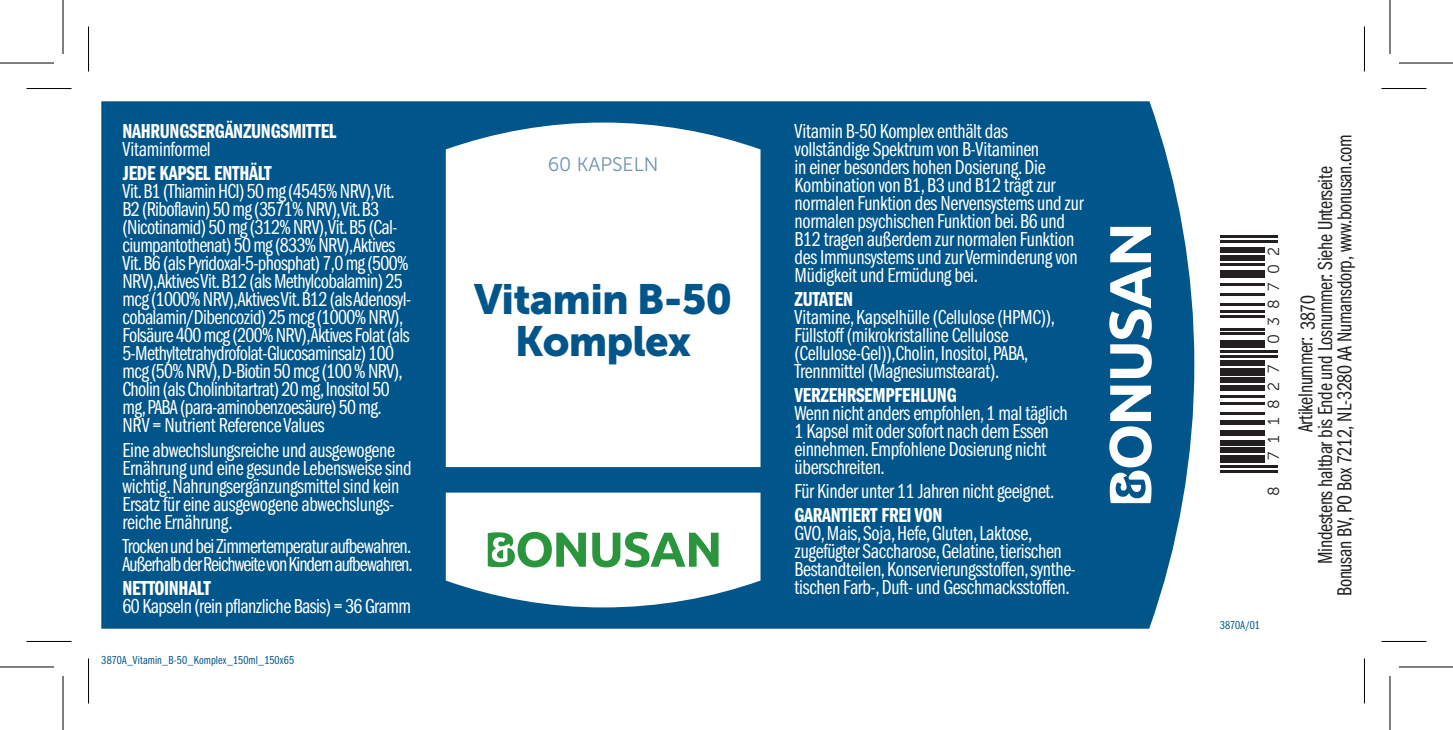
<style>
.page{position:relative;width:1453px;height:730px;background:#fff}
.page>*{position:absolute;margin:0;border:0;box-sizing:border-box;transform-origin:0 0}
.t1{font:42px/42px "Museo Sans 900";letter-spacing:-.02em;color:#00568a;text-align:center}
.t2{font:21px/18px "Franklin Gothic Book Cmpr";letter-spacing:-.015em;color:#fff}
.t3{font:21px/19.5px "Franklin Gothic Book Cmpr";letter-spacing:-.015em;color:#231f20;text-align:center}
.t4{font:21px "Franklin Gothic Demi Cmpr";letter-spacing:-.015em;color:#fff}
.t5{font:21px/18px "Franklin Gothic Book Cmpr";letter-spacing:-.045em;color:#fff}
.t6{font:19.5px "Museo Sans 300";color:#6e94ab}
.t7{font:15.9px "Museo Sans 300";letter-spacing:.525em;color:#231f20}
.t8{font:12px "Franklin Gothic Book Cmpr";letter-spacing:.01em;color:#00568a}
.s1{color:#fff}
</style>
<div class="page">
<div style="left:101px;top:101px;width:1093px;height:528px;background:#00568a"></div>
<svg style="left:446px;top:123px;width:314px;height:344px"></svg>
<svg style="left:446px;top:492px;width:314px;height:115px"></svg>
<svg style="left:1109px;top:227px;width:43px;height:151px"></svg>
<svg style="left:1109px;top:386px;width:43px;height:117px"></svg>
<hr style="left:1220px;top:470px;width:57px;height:2px;background:#231f20">
<hr style="left:1220px;top:465px;width:57px;height:2px;background:#231f20">
<div style="left:1220px;top:455px;width:44px;height:8px;background:#231f20"></div>
<div style="left:1220px;top:447px;width:44px;height:6px;background:#231f20"></div>
<div style="left:1220px;top:440px;width:44px;height:5px;background:#231f20"></div>
<div style="left:1220px;top:430px;width:44px;height:5px;background:#231f20"></div>
<div style="left:1220px;top:420px;width:44px;height:5px;background:#231f20"></div>
<hr style="left:1220px;top:413px;width:44px;height:2px;background:#231f20">
<hr style="left:1220px;top:403px;width:44px;height:2px;background:#231f20">
<hr style="left:1220px;top:395px;width:44px;height:2px;background:#231f20">
<div style="left:1220px;top:385px;width:44px;height:5px;background:#231f20"></div>
<div style="left:1220px;top:378px;width:44px;height:5px;background:#231f20"></div>
<div style="left:1220px;top:368px;width:44px;height:7px;background:#231f20"></div>
<div style="left:1220px;top:360px;width:44px;height:5px;background:#231f20"></div>
<hr style="left:1220px;top:355px;width:57px;height:3px;background:#231f20">
<hr style="left:1220px;top:350px;width:57px;height:3px;background:#231f20">
<div style="left:1220px;top:340px;width:44px;height:8px;background:#231f20"></div>
<hr style="left:1220px;top:333px;width:44px;height:2px;background:#231f20">
<hr style="left:1220px;top:328px;width:44px;height:2px;background:#231f20">
<hr style="left:1220px;top:315px;width:44px;height:3px;background:#231f20">
<hr style="left:1220px;top:310px;width:44px;height:3px;background:#231f20">
<hr style="left:1220px;top:303px;width:44px;height:2px;background:#231f20">
<hr style="left:1220px;top:293px;width:44px;height:2px;background:#231f20">
<hr style="left:1220px;top:283px;width:44px;height:2px;background:#231f20">
<div style="left:1220px;top:270px;width:44px;height:8px;background:#231f20"></div>
<hr style="left:1220px;top:263px;width:44px;height:2px;background:#231f20">
<div style="left:1220px;top:255px;width:44px;height:5px;background:#231f20"></div>
<div style="left:1220px;top:248px;width:44px;height:5px;background:#231f20"></div>
<hr style="left:1220px;top:240px;width:57px;height:3px;background:#231f20">
<hr style="left:1220px;top:235px;width:57px;height:3px;background:#231f20">
<hr style="left:27px;top:88px;width:45px;height:1px;background:#000">
<hr style="left:1381px;top:88px;width:45px;height:1px;background:#000">
<hr style="left:27px;top:641px;width:45px;height:1px;background:#000">
<hr style="left:1381px;top:641px;width:45px;height:1px;background:#000">
<hr style="left:88px;top:27px;width:1px;height:45px;background:#000">
<hr style="left:88px;top:658px;width:1px;height:45px;background:#000">
<hr style="left:1364px;top:27px;width:1px;height:45px;background:#000">
<hr style="left:1364px;top:658px;width:1px;height:45px;background:#000">
<svg style="left:0;top:667px;width:54px;height:1px"></svg>
<svg style="left:1399px;top:667px;width:54px;height:1px"></svg>
<hr style="left:0;top:62px;width:54px;height:2px;background:#000">
<hr style="left:1399px;top:62px;width:54px;height:2px;background:#000">
<hr style="left:0;top:666px;width:54px;height:1px;background:#000">
<hr style="left:1399px;top:666px;width:54px;height:1px;background:#000">
<hr style="left:62px;top:0;width:2px;height:54px;background:#000">
<hr style="left:62px;top:676px;width:2px;height:54px;background:#000">
<hr style="left:1389px;top:0;width:1px;height:54px;background:#000">
<hr style="left:1389px;top:676px;width:1px;height:54px;background:#000">
<p class="t4" style="left:123px;top:120px;width:215px">NAHRUNGSERGÄNZUNGSMITTEL</p>
<p class="t2" style="left:123px;top:141px;width:90px">Vitaminformel</p>
<p class="t4" style="left:123px;top:162px;width:151px">JEDE KAPSEL ENTHÄLT</p>
<p class="t2" style="left:123px;top:183px;width:290px">Vit.B1 (Thiamin HCI) 50 mg (4545% NRV),Vit.<br>B2 (Riboflavin) 50 mg (3571% NRV),Vit. B3 (Nicotinamid) 50 mg (312% NRV),Vit.B5 (Cal&shy;ciumpantothenat) 50 mg (833% NRV),Aktives Vit.B6 (als Pyridoxal-5-phosphat) 7,0 mg (500% NRV),Aktives Vit.B12 (als Methylcobalamin) 25 mcg (1000% NRV),Aktives Vit. B12 (als Adenosyl&shy;cobalamin/Dibencozid) 25 mcg (1000% NRV), Folsäure 400 mcg (200% NRV),Aktives Folat (als 5-Methyltetrahydrofolat-Glucosaminsalz) 100 mcg (50% NRV),D-Biotin 50 mcg (100 % NRV), Cholin (als Cholinbitartrat) 20 mg, Inositol 50 mg, PABA (para-aminobenzoesäure) 50 mg.<br>NRV = Nutrient Reference Values</p>
<p class="t2" style="left:123px;top:441px;width:291px">Eine abwechslungsreiche und ausgewogene Ernährung und eine gesunde Lebensweise sind wichtig. Nahrungsergänzungsmittel sind kein Ersatz für eine ausgewogene abwechslungs&shy;reiche Ernährung.</p>
<p class="t5" style="left:123px;top:537px;width:292px">Trocken und bei Zimmertemperatur aufbewahren.<br>Außerhalb der Reichweite von Kindern aufbewahren.</p>
<p class="t4" style="left:123px;top:576px;width:90px">NETTOINHALT</p>
<p class="t2" style="left:123px;top:597px;width:290px">60 Kapseln (rein pflanzliche Basis) = 36 Gramm</p>
<p class="t8" style="left:101px;top:653px;width:194px">3870A_Vitamin_B-50_Komplex_150ml_150x65</p>
<p class="t6" style="left:548px;top:154px;width:112px">60 KAPSELN</p>
<h1 class="t1" style="left:474px;top:278px;width:260px">Vitamin B-50<br>Komplex</h1>
<p class="t2" style="left:794px;top:123px;width:291px">Vitamin B-50 Komplex enthält das vollständige Spektrum von B-Vitaminen<br>in einer besonders hohen Dosierung. Die Kombination von B1, B3 und B12 trägt zur normalen Funktion des Nervensystems und zur normalen psychischen Funktion bei. B6 und B12 tragen außerdem zur normalen Funktion des Immunsystems und zur Verminderung von Müdigkeit und Ermüdung bei.</p>
<p class="t4" style="left:794px;top:288px;width:60px">ZUTATEN</p>
<p class="t2" style="left:794px;top:309px;width:262px">Vitamine, Kapselhülle (Cellulose (HPMC)), Füllstoff (mikrokristalline Cellulose (Cellulose-Gel)),Cholin, Inositol, PABA, Trennmittel (Magnesiumstearat).</p>
<p class="t4" style="left:794px;top:384px;width:164px">VERZEHRSEMPFEHLUNG</p>
<p class="t2" style="left:794px;top:405px;width:275px">Wenn nicht anders empfohlen, 1 mal täglich 1 Kapsel mit oder sofort nach dem Essen einnehmen. Empfohlene Dosierung nicht überschreiten.</p>
<p class="t2" style="left:794px;top:483px;width:261px">Für Kinder unter 11 Jahren nicht geeignet.</p>
<p class="t4" style="left:794px;top:504px;width:149px">GARANTIERT FREI VON</p>
<p class="t2" style="left:794px;top:525px;width:283px">GVO, Mais, Soja, Hefe, Gluten, Laktose, zugefügter Saccharose, Gelatine, tierischen Bestandteilen, Konservierungsstoffen, synthe&shy;tischen Farb-, Duft- und Geschmacksstoffen.</p>
<p class="t7" style="left:1265px;top:344px;width:98px;rotate:-90deg">038702</p>
<p class="t7" style="left:1265px;top:460px;width:97px;rotate:-90deg">711827</p>
<p class="t7" style="left:1265px;top:496px;width:11px;rotate:-90deg">8</p>
<p class="t8" style="left:1220px;top:618px;width:42px">3870A/01</p>
<p class="t3" style="left:1296px;top:596px;width:463px;rotate:-90deg">Artikelnummer: <span class="s1">0000<br></span>Mindestens haltbar bis Ende und Losnummer: Siehe Unterseite<br>Bonusan BV, PO Box 7212, NL-3280 AA Numansdorp, www.bonusan.com</p>
<p class="t3" style="left:1298px;top:330px;width:36px;rotate:-90deg">3870</p>
</div>
